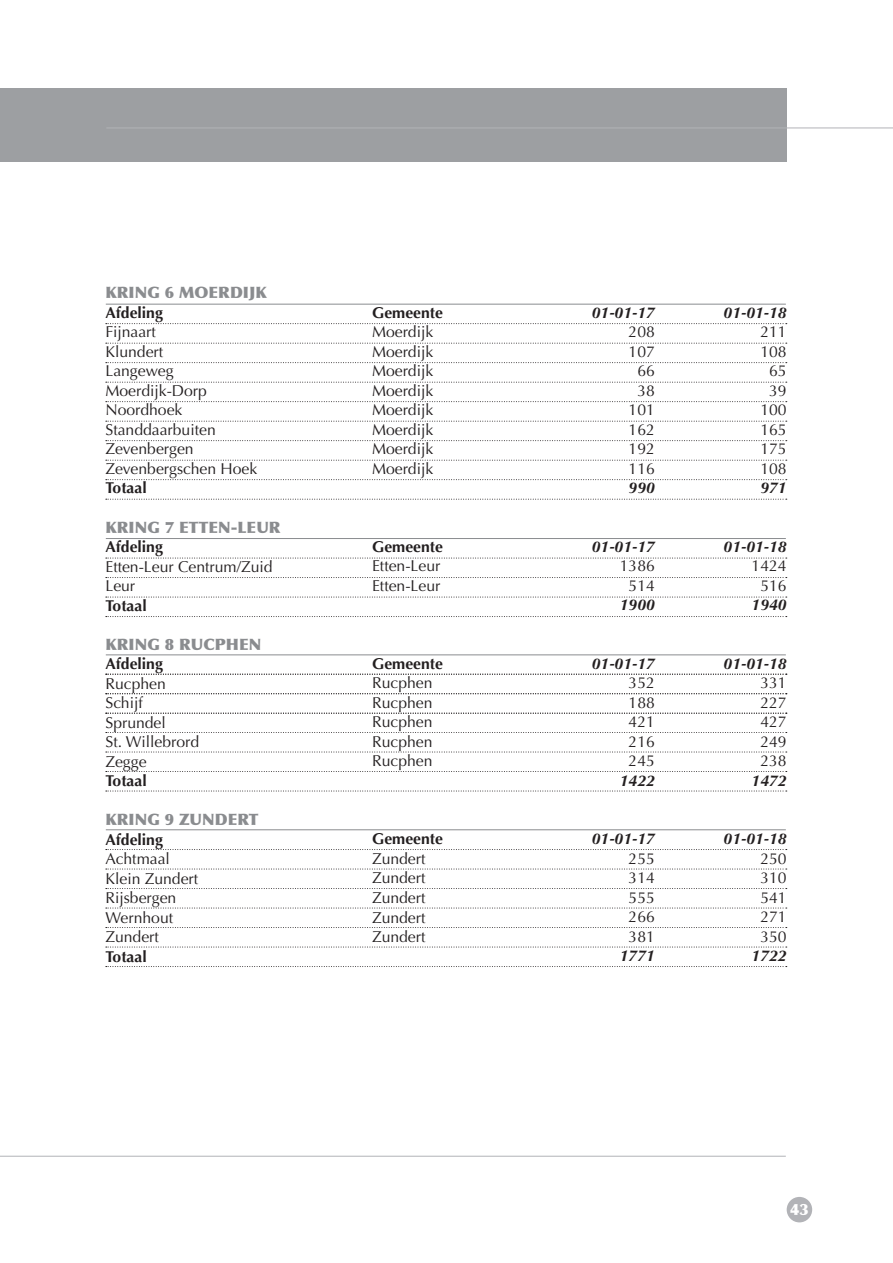
<style>
.page{position:relative;width:893px;height:1263px;background:#fff}
.page>*{position:absolute;margin:0;border:0;box-sizing:border-box;transform-origin:0 0}
.t1{font:15.75px/19.5px "Optima";color:#231f20;text-align:justify}
.t2{font:italic 700 15.75px "Optima";color:#231f20}
.t3{font:700 15.75px "Optima";color:#231f20}
.t4{font:900 15.75px "Optima";letter-spacing:.005em;color:#8a8c8f}
.t5{font:900 15.75px "Optima";color:#fff}
</style>
<div class="page">
<div style="left:787px;top:1197px;width:25px;height:25px;background:#b2b3b7;border-radius:50%"></div>
<div style="left:0;top:128px;width:787px;height:34px;background:#9d9fa2"></div>
<div style="left:0;top:89px;width:787px;height:39px;background:#9d9fa2"></div>
<hr style="left:106px;top:128px;width:787px;height:1px;background:#b2b3b7">
<hr style="left:0;top:1156px;width:786px;height:1px;background:#b2b3b7">
<hr style="left:106px;top:304px;width:680px;height:1px;background:#8a8c8f">
<svg style="left:106px;top:323px;width:681px;height:1px"></svg>
<svg style="left:106px;top:343px;width:681px;height:1px"></svg>
<svg style="left:106px;top:362px;width:681px;height:1px"></svg>
<svg style="left:106px;top:382px;width:681px;height:1px"></svg>
<svg style="left:106px;top:401px;width:681px;height:1px"></svg>
<svg style="left:106px;top:421px;width:681px;height:1px"></svg>
<svg style="left:106px;top:440px;width:681px;height:1px"></svg>
<svg style="left:106px;top:460px;width:681px;height:1px"></svg>
<svg style="left:106px;top:479px;width:681px;height:1px"></svg>
<svg style="left:106px;top:499px;width:681px;height:1px"></svg>
<hr style="left:106px;top:538px;width:680px;height:1px;background:#8a8c8f">
<hr style="left:106px;top:654px;width:680px;height:1px;background:#8a8c8f">
<hr style="left:106px;top:829px;width:680px;height:1px;background:#8a8c8f">
<svg style="left:106px;top:558px;width:681px;height:1px"></svg>
<svg style="left:106px;top:577px;width:681px;height:1px"></svg>
<svg style="left:106px;top:597px;width:681px;height:1px"></svg>
<svg style="left:106px;top:616px;width:681px;height:1px"></svg>
<svg style="left:106px;top:674px;width:681px;height:1px"></svg>
<svg style="left:106px;top:693px;width:681px;height:1px"></svg>
<svg style="left:106px;top:713px;width:681px;height:1px"></svg>
<svg style="left:106px;top:732px;width:681px;height:1px"></svg>
<svg style="left:106px;top:752px;width:681px;height:1px"></svg>
<svg style="left:106px;top:771px;width:681px;height:1px"></svg>
<svg style="left:106px;top:791px;width:681px;height:1px"></svg>
<svg style="left:106px;top:849px;width:681px;height:1px"></svg>
<svg style="left:106px;top:869px;width:681px;height:1px"></svg>
<svg style="left:106px;top:888px;width:681px;height:1px"></svg>
<svg style="left:106px;top:908px;width:681px;height:1px"></svg>
<svg style="left:106px;top:927px;width:681px;height:1px"></svg>
<svg style="left:106px;top:947px;width:681px;height:1px"></svg>
<svg style="left:106px;top:966px;width:681px;height:1px"></svg>
<p class="t4" style="left:105px;top:283px;width:163px">KRING 6 MOERDIJK</p>
<p class="t3" style="left:105px;top:303px;width:59px">Afdeling</p>
<p class="t1" style="left:105px;top:323px;width:153px;text-align:left">Fijnaart<br>Klundert<br>Langeweg<br>Moerdijk-Dorp<br>Noordhoek<br>Standdaarbuiten<br>Zevenbergen<br>Zevenbergschen Hoek</p>
<p class="t3" style="left:105px;top:479px;width:43px">Totaal</p>
<p class="t4" style="left:105px;top:517px;width:177px">KRING 7 ETTEN-LEUR</p>
<p class="t3" style="left:105px;top:537px;width:59px">Afdeling</p>
<p class="t1" style="left:105px;top:557px;width:169px">Etten-Leur Centrum/Zuid<br>Leur</p>
<p class="t3" style="left:105px;top:596px;width:43px">Totaal</p>
<p class="t4" style="left:105px;top:634px;width:157px">KRING 8 RUCPHEN</p>
<p class="t3" style="left:105px;top:654px;width:59px">Afdeling</p>
<p class="t1" style="left:105px;top:674px;width:95px;text-align:left">Rucphen<br>Schijf<br>Sprundel<br>St. Willebrord<br>Zegge</p>
<p class="t3" style="left:105px;top:771px;width:43px">Totaal</p>
<p class="t4" style="left:105px;top:810px;width:155px">KRING 9 ZUNDERT</p>
<p class="t3" style="left:105px;top:830px;width:59px">Afdeling</p>
<p class="t1" style="left:105px;top:849px;width:94px;text-align:left">Achtmaal<br>Klein Zundert<br>Rijsbergen<br>Wernhout<br>Zundert</p>
<p class="t3" style="left:105px;top:947px;width:43px">Totaal</p>
<p class="t3" style="left:372px;top:303px;width:72px">Gemeente</p>
<p class="t1" style="left:372px;top:323px;width:63px">Moerdijk Moerdijk Moerdijk Moerdijk Moerdijk Moerdijk Moerdijk Moerdijk</p>
<p class="t3" style="left:372px;top:537px;width:72px">Gemeente</p>
<p class="t1" style="left:372px;top:557px;width:70px">Etten-Leur<br>Etten-Leur</p>
<p class="t3" style="left:372px;top:654px;width:72px">Gemeente</p>
<p class="t1" style="left:372px;top:674px;width:62px">Rucphen Rucphen Rucphen Rucphen Rucphen</p>
<p class="t3" style="left:372px;top:830px;width:72px">Gemeente</p>
<p class="t1" style="left:372px;top:849px;width:55px">Zundert Zundert Zundert Zundert Zundert</p>
<p class="t2" style="left:592px;top:303px;width:65px">01-01-17</p>
<p class="t1" style="left:629px;top:322px;width:28px;text-align:center">208<br>107<br>66<br>38<br>101<br>162<br>192<br>116</p>
<p class="t2" style="left:629px;top:479px;width:28px">990</p>
<p class="t2" style="left:592px;top:537px;width:65px">01-01-17</p>
<p class="t1" style="left:620px;top:556px;width:37px;text-align:center">1386<br>514</p>
<p class="t2" style="left:620px;top:596px;width:37px">1900</p>
<p class="t2" style="left:592px;top:654px;width:65px">01-01-17</p>
<p class="t1" style="left:629px;top:673px;width:28px">352<br>188<br>421<br>216<br>245</p>
<p class="t2" style="left:620px;top:771px;width:37px">1422</p>
<p class="t2" style="left:592px;top:830px;width:65px">01-01-17</p>
<p class="t1" style="left:629px;top:849px;width:28px">255<br>314<br>555<br>266<br>381</p>
<p class="t2" style="left:620px;top:947px;width:37px">1771</p>
<p class="t2" style="left:724px;top:303px;width:65px">01-01-18</p>
<p class="t1" style="left:760px;top:323px;width:28px;text-align:center">211<br>108<br>65<br>39<br>100<br>165<br>175<br>108</p>
<p class="t2" style="left:760px;top:479px;width:28px">971</p>
<p class="t2" style="left:724px;top:537px;width:65px">01-01-18</p>
<p class="t1" style="left:752px;top:556px;width:37px;text-align:center">1424<br>516</p>
<p class="t2" style="left:752px;top:596px;width:37px">1940</p>
<p class="t2" style="left:724px;top:654px;width:65px">01-01-18</p>
<p class="t1" style="left:760px;top:673px;width:28px">331<br>227<br>427<br>249<br>238</p>
<p class="t2" style="left:752px;top:771px;width:37px">1472</p>
<p class="t2" style="left:724px;top:830px;width:65px">01-01-18</p>
<p class="t1" style="left:760px;top:849px;width:28px">250<br>310<br>541<br>271<br>350</p>
<p class="t2" style="left:752px;top:947px;width:37px">1722</p>
<p class="t5" style="left:790px;top:1200px;width:20px">43</p>
</div>
